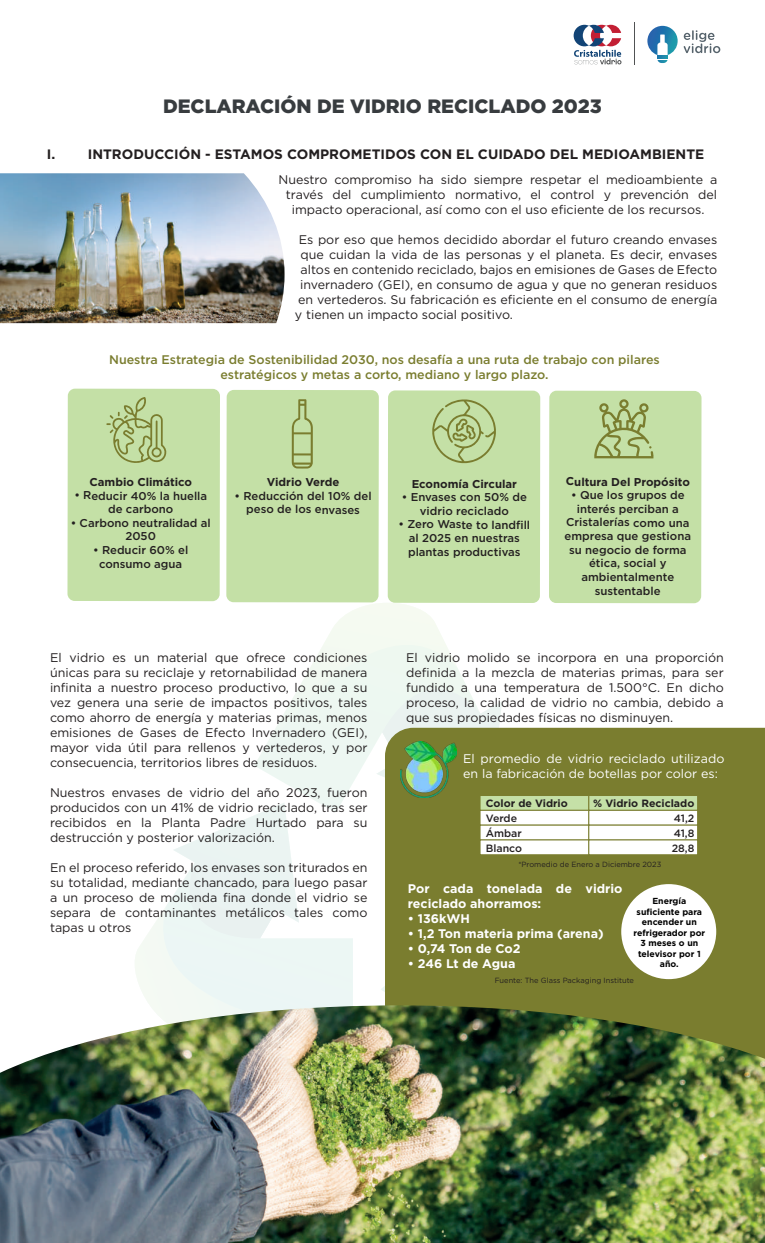
<style>
.page{position:relative;width:765px;height:1243px;background:#fff}
.page>*{position:absolute;margin:0;border:0;box-sizing:border-box;transform-origin:0 0}
.t1{font:900 19.25px "Gotham";color:#383c3f}
.t2{font:700 13.62px "Gotham";color:#231f20}
.t3{font:12.5px/15px "Gotham";color:#231f20;text-align:justify}
.t4{font:500 12.5px/15px "Gotham";color:#7a7d2f;text-align:center}
.t5{font:700 12.5px/15px "Gotham";color:#fff}
.t6{font:12.5px/15px "Gotham";color:#fff}
.t7{font:500 11.38px/13.6px "Gotham";color:#231f20;text-align:center}
.t8{font:700 11.38px "Gotham";color:#231f20}
.t9{font:700 10.62px "Gotham";color:#231f20}
.t10{font:500 10.62px/15.1px "Gotham";color:#231f20}
.t11{font:700 8.75px/10.5px "Gotham";color:#000001;text-align:center}
.t12{font:7.5px "Gotham";color:#231f20}
</style>
<div class="page">
<svg style="left:574px;top:25px;width:47px;height:39px"></svg>
<hr style="left:634px;top:23px;width:1px;height:42px;background:#505253">
<svg style="left:684px;top:30px;width:36px;height:23px"></svg>
<svg style="left:647px;top:26px;width:31px;height:37px"></svg>
<svg style="left:135px;top:602px;width:495px;height:403px"></svg>
<img style="left:0;top:173px;width:285px;height:150px">
<div style="left:385px;top:728px;width:380px;height:277px;background:#7a7d2f"></div>
<div style="left:67px;top:388px;width:153px;height:213px;background:#c4e0a6;border-radius:7px"></div>
<div style="left:226px;top:390px;width:153px;height:212px;background:#c4e0a6;border-radius:7px"></div>
<div style="left:388px;top:390px;width:152px;height:213px;background:#c4e0a6;border-radius:7px"></div>
<div style="left:549px;top:391px;width:153px;height:212px;background:#c4e0a6;border-radius:7px"></div>
<svg style="left:106px;top:397px;width:61px;height:66px"></svg>
<svg style="left:292px;top:399px;width:21px;height:69px"></svg>
<svg style="left:432px;top:399px;width:64px;height:64px"></svg>
<svg style="left:594px;top:399px;width:59px;height:59px"></svg>
<img style="left:0;top:1005px;width:765px;height:237px">
<div style="left:480px;top:795px;width:109px;height:15px;background:#c5e0a7;border:1px solid #7a7d2f"></div>
<div style="left:588px;top:795px;width:110px;height:15px;background:#c5e0a7;border:1px solid #7a7d2f"></div>
<div style="left:480px;top:810px;width:109px;height:15px;background:#fff;border:1px solid #7a7d2f"></div>
<div style="left:588px;top:810px;width:110px;height:15px;background:#fff;border:1px solid #7a7d2f"></div>
<div style="left:480px;top:824px;width:109px;height:16px;background:#fff"></div>
<div style="left:588px;top:824px;width:110px;height:16px;background:#fff"></div>
<div style="left:480px;top:839px;width:109px;height:16px;background:#fff;border:1px solid #7a7d2f"></div>
<div style="left:588px;top:839px;width:110px;height:16px;background:#fff;border:1px solid #7a7d2f"></div>
<div style="left:621px;top:884px;width:95px;height:95px;background:#fff;border-radius:50%"></div>
<img style="left:400px;top:741px;width:56px;height:57px">
<h1 class="t1" style="left:163px;top:93px;width:440px">DECLARACIÓN DE VIDRIO RECICLADO 2023</h1>
<p class="t2" style="left:47px;top:146px;width:659px">I. INTRODUCCIÓN - ESTAMOS COMPROMETIDOS CON EL CUIDADO DEL MEDIOAMBIENTE</p>
<p class="t3" style="left:279px;top:172px;width:440px;text-align:center">Nuestro compromiso ha sido siempre respetar el medioambiente a través del cumplimiento normativo, el control y prevención del impacto operacional, así como con el uso eficiente de los recursos.</p>
<p class="t3" style="left:299px;top:232px;width:420px">Es por eso que hemos decidido abordar el futuro creando envases</p>
<p class="t3" style="left:300px;top:247px;width:418px">que cuidan la vida de las personas y el planeta. Es decir, envases</p>
<p class="t3" style="left:301px;top:262px;width:418px">altos en contenido reciclado, bajos en emisiones de Gases de Efecto</p>
<p class="t3" style="left:300px;top:277px;width:419px">invernadero (GEI), en consumo de agua y que no generan residuos</p>
<p class="t3" style="left:298px;top:292px;width:421px">en vertederos. Su fabricación es eficiente en el consumo de energía</p>
<p class="t3" style="left:295px;top:307px;width:220px">y tienen un impacto social positivo.</p>
<p class="t4" style="left:109px;top:352px;width:552px">Nuestra Estrategia de Sostenibilidad 2030, nos desafía a una ruta de trabajo con pilares estratégicos y metas a corto, mediano y largo plazo.</p>
<p class="t8" style="left:89px;top:474px;width:104px">Cambio Climático</p>
<p class="t7" style="left:74px;top:488px;width:134px">• Reducir 40% la huella de carbono</p>
<p class="t7" style="left:71px;top:516px;width:142px">• Carbono neutralidad al<br>2050</p>
<p class="t7" style="left:93px;top:543px;width:97px">• Reducir 60% el consumo agua</p>
<p class="t8" style="left:267px;top:474px;width:74px">Vidrio Verde</p>
<p class="t7" style="left:235px;top:489px;width:139px">• Reducción del 10% del peso de los envases</p>
<p class="t3" style="left:50px;top:650px;width:319px">El vidrio es un material que ofrece condiciones únicas para su reciclaje y retornabilidad de manera infinita a nuestro proceso productivo, lo que a su vez genera una serie de impactos positivos, tales como ahorro de energía y materias primas, menos emisiones de Gases de Efecto Invernadero (GEI), mayor vida útil para rellenos y vertederos, y por consecuencia, territorios libres de residuos.</p>
<p class="t3" style="left:50px;top:785px;width:319px">Nuestros envases de vidrio del año 2023, fueron producidos con un 41% de vidrio reciclado, tras ser recibidos en la Planta Padre Hurtado para su destrucción y posterior valorización.</p>
<p class="t3" style="left:50px;top:859px;width:319px">En el proceso referido, los envases son triturados en su totalidad, mediante chancado, para luego pasar a un proceso de molienda fina donde el vidrio se separa de contaminantes metálicos tales como tapas u otros</p>
<p class="t8" style="left:412px;top:476px;width:107px">Economía Circular</p>
<p class="t7" style="left:402px;top:490px;width:127px">• Envases con 50% de vidrio reciclado</p>
<p class="t7" style="left:398px;top:517px;width:133px">• Zero Waste to landfill al 2025 en nuestras plantas productivas</p>
<p class="t8" style="left:566px;top:474px;width:126px">Cultura Del Propósito</p>
<p class="t7" style="left:565px;top:488px;width:128px">• Que los grupos de interés perciban a<br>Cristalerías como una empresa que gestiona su negocio de forma ética, social y ambientalmente sustentable</p>
<p class="t3" style="left:406px;top:650px;width:319px">El vidrio molido se incorpora en una proporción definida a la mezcla de materias primas, para ser fundido a una temperatura de 1.500°C. En dicho proceso, la calidad de vidrio no cambia, debido a que sus propiedades físicas no disminuyen.</p>
<p class="t6" style="left:463px;top:751px;width:263px">El promedio de vidrio reciclado utilizado en la fabricación de botellas por color es:</p>
<p class="t9" style="left:486px;top:796px;width:84px">Color de Vidrio</p>
<p class="t10" style="left:486px;top:810px;width:38px">Verde<br>Ámbar<br>Blanco</p>
<p class="t9" style="left:593px;top:796px;width:103px">% Vidrio Reciclado</p>
<p class="t10" style="left:672px;top:810px;width:24px;text-align:justify">41,2<br>41,8<br>28,8</p>
<p class="t12" style="left:518px;top:859px;width:144px">*Promedio de Enero a Diciembre 2023</p>
<p class="t5" style="left:408px;top:880px;width:216px">Por cada tonelada de vidrio reciclado ahorramos:</p>
<p class="t5" style="left:408px;top:910px;width:64px">• 136kWH</p>
<p class="t5" style="left:408px;top:925px;width:197px">• 1,2 Ton materia prima (arena)</p>
<p class="t5" style="left:408px;top:940px;width:114px">• 0,74 Ton de Co2</p>
<p class="t5" style="left:408px;top:955px;width:109px">• 246 Lt de Agua</p>
<p class="t11" style="left:633px;top:895px;width:73px">Energía suficiente para encender un refrigerador por<br>3 meses o un televisor por 1 año.</p>
<p class="t12" style="left:495px;top:975px;width:141px">Fuente: The Glass Packaging Institute</p>
</div>
